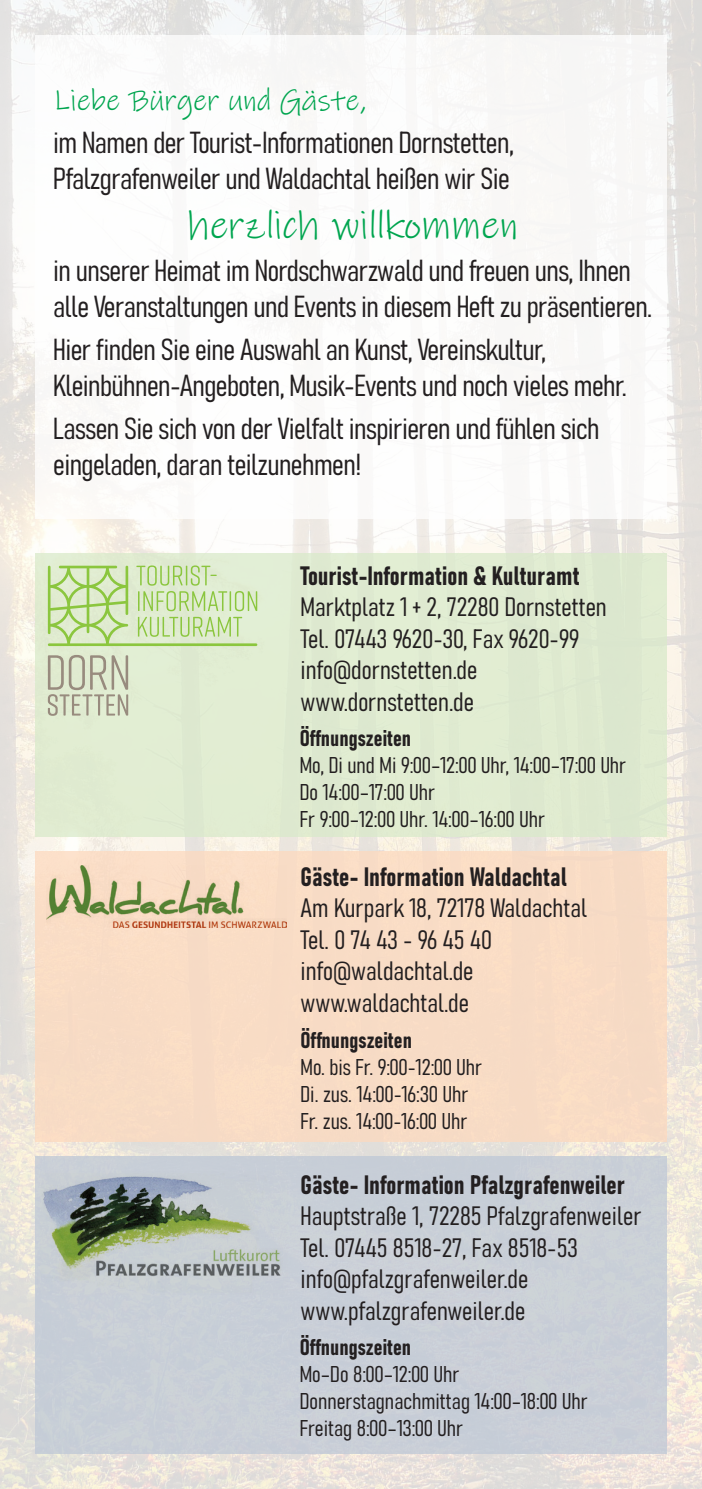
<style>
.page{position:relative;width:702px;height:1489px;background:#fff}
.page>*{position:absolute;margin:0;border:0;box-sizing:border-box;transform-origin:0 0}
.t1{font:40px "Ink Free";color:#00a54f}
.t2{font:30px/36px "Bahnschrift";letter-spacing:-.02em;color:#231f20}
.t3{font:30px "Ink Free";color:#00a54f}
.t4{font:26.25px "Bahnschrift";color:#231f20}
.t5{font:22.5px "Bahnschrift";color:#231f20}
</style>
<div class="page">
<img style="left:0;top:0;width:702px;height:1488px">
<div style="left:35px;top:553px;width:631px;height:283px;background:#e1ecd1"></div>
<div style="left:35px;top:35px;width:631px;height:484px;background:#fff"></div>
<svg style="left:48px;top:655px;width:80px;height:60px"></svg>
<svg style="left:48px;top:565px;width:209px;height:81px"></svg>
<div style="left:35px;top:850px;width:631px;height:291px;background:#f8dcc5"></div>
<img style="left:46px;top:865px;width:240px;height:62px">
<div style="left:35px;top:1155px;width:631px;height:298px;background:#c9cfd7"></div>
<img style="left:43px;top:1176px;width:238px;height:101px">
<p class="t3" style="left:53px;top:79px;width:314px">Liebe Bürger und Gäste,</p>
<p class="t2" style="left:53px;top:123px;width:462px">im Namen der Tourist-Informationen Dornstetten,</p>
<p class="t2" style="left:53px;top:159px;width:458px">Pfalzgrafenweiler und Waldachtal heißen wir Sie</p>
<p class="t1" style="left:187px;top:196px;width:332px">herzlich willkommen</p>
<p class="t2" style="left:53px;top:250px;width:600px">in unserer Heimat im Nordschwarzwald und freuen uns, Ihnen alle Veranstaltungen und Events in diesem Heft zu präsentieren.</p>
<p class="t2" style="left:53px;top:329px;width:494px">Hier finden Sie eine Auswahl an Kunst, Vereinskultur,</p>
<p class="t2" style="left:53px;top:365px;width:575px">Kleinbühnen-Angeboten, Musik-Events und noch vieles mehr.</p>
<p class="t2" style="left:53px;top:408px;width:548px">Lassen Sie sich von der Vielfalt inspirieren und fühlen sich</p>
<p class="t2" style="left:53px;top:444px;width:309px">eingeladen, daran teilzunehmen!</p>
<p class="t4" style="left:300px;top:555px;width:280px">Tourist-Information &amp; Kulturamt</p>
<p class="t4" style="left:300px;top:587px;width:308px">Marktplatz 1 + 2, 72280 Dornstetten</p>
<p class="t4" style="left:300px;top:618px;width:280px">Tel. 07443 9620-30, Fax 9620-99</p>
<p class="t4" style="left:300px;top:650px;width:178px">info@dornstetten.de</p>
<p class="t4" style="left:300px;top:681px;width:175px">www.dornstetten.de</p>
<p class="t5" style="left:300px;top:720px;width:113px">Öffnungszeiten</p>
<p class="t5" style="left:300px;top:747px;width:328px">Mo, Di und Mi 9:00–12:00 Uhr, 14:00–17:00 Uhr</p>
<p class="t5" style="left:300px;top:774px;width:137px">Do 14:00–17:00 Uhr</p>
<p class="t5" style="left:300px;top:801px;width:247px">Fr 9:00–12:00 Uhr. 14:00–16:00 Uhr</p>
<p class="t4" style="left:300px;top:856px;width:268px">Gäste- Information Waldachtal</p>
<p class="t4" style="left:300px;top:888px;width:288px">Am Kurpark 18, 72178 Waldachtal</p>
<p class="t4" style="left:300px;top:919px;width:193px">Tel. 0 74 43 - 96 45 40</p>
<p class="t4" style="left:300px;top:951px;width:174px">info@waldachtal.de</p>
<p class="t4" style="left:300px;top:982px;width:170px">www.waldachtal.de</p>
<p class="t5" style="left:300px;top:1022px;width:113px">Öffnungszeiten</p>
<p class="t5" style="left:300px;top:1049px;width:183px">Mo. bis Fr. 9:00-12:00 Uhr</p>
<p class="t5" style="left:300px;top:1076px;width:169px">Di. zus. 14:00-16:30 Uhr</p>
<p class="t5" style="left:300px;top:1103px;width:168px">Fr. zus. 14:00-16:00 Uhr</p>
<p class="t4" style="left:300px;top:1164px;width:326px">Gäste- Information Pfalzgrafenweiler</p>
<p class="t4" style="left:300px;top:1196px;width:342px">Hauptstraße 1, 72285 Pfalzgrafenweiler</p>
<p class="t4" style="left:300px;top:1227px;width:279px">Tel. 07445 8518-27, Fax 8518-53</p>
<p class="t4" style="left:300px;top:1259px;width:229px">info@pfalzgrafenweiler.de</p>
<p class="t4" style="left:300px;top:1290px;width:226px">www.pfalzgrafenweiler.de</p>
<p class="t5" style="left:300px;top:1329px;width:113px">Öffnungszeiten</p>
<p class="t5" style="left:300px;top:1356px;width:161px">Mo–Do 8:00–12:00 Uhr</p>
<p class="t5" style="left:300px;top:1383px;width:289px">Donnerstagnachmittag 14:00–18:00 Uhr</p>
<p class="t5" style="left:300px;top:1410px;width:165px">Freitag 8:00–13:00 Uhr</p>
</div>
